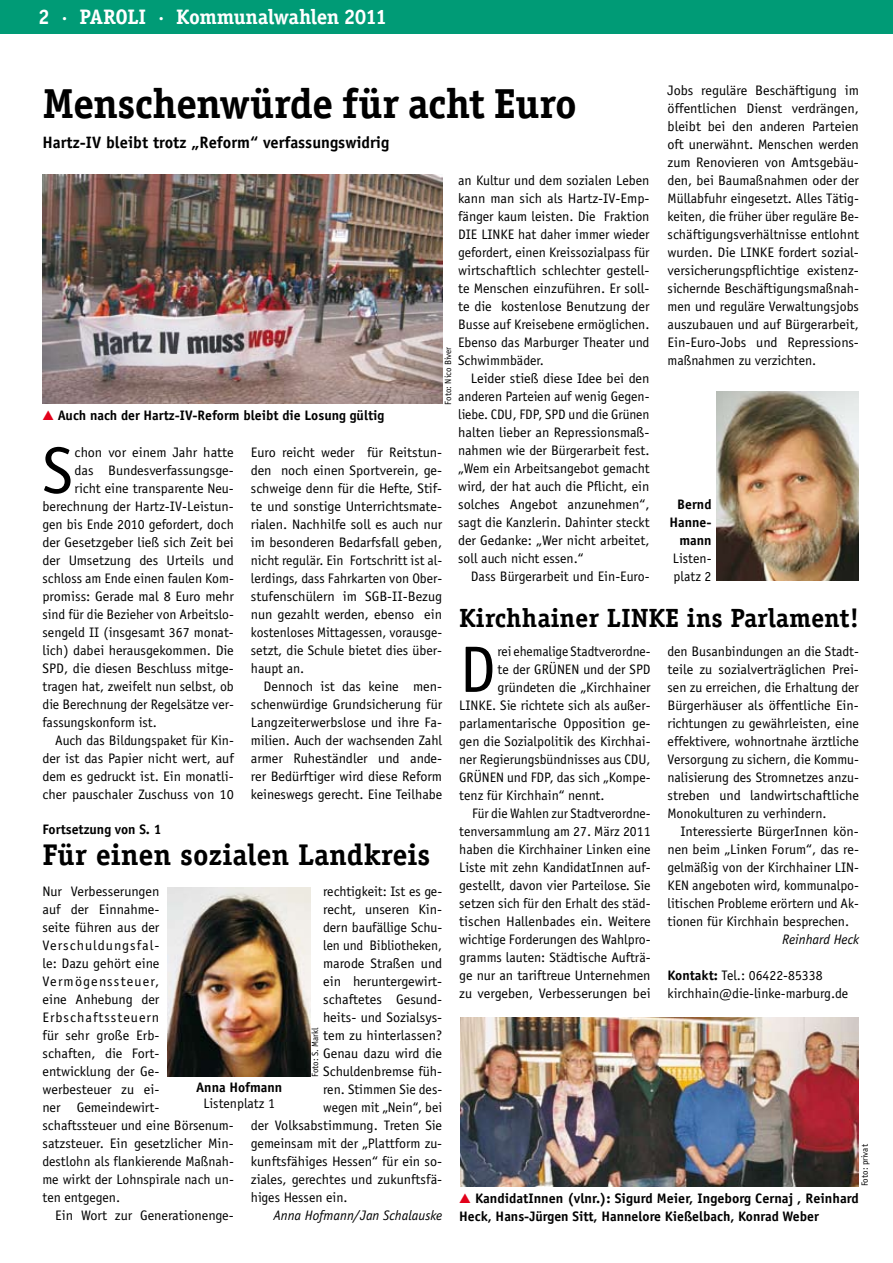
<style>
.page{position:relative;width:893px;height:1263px;background:#fff}
.page>*{position:absolute;margin:0;border:0;box-sizing:border-box;transform-origin:0 0}
.t1{font:65.85px "Officina Sans";color:#000}
.t2{font:700 42px "Officina Serif";letter-spacing:-.015em;color:#000}
.t3{font:700 30px "Officina Serif";color:#000}
.t4{font:700 26.4px "Officina Serif";color:#000}
.t5{font:700 21px "Officina Serif";letter-spacing:-.02em;color:#fff}
.t6{font:700 16.5px "Officina Sans";color:#000}
.t7{font:13.8px/18px "Officina Sans";color:#000;text-align:justify}
.t8{font:700 13.8px/18px "Officina Sans";color:#000;text-align:right}
.t9{font:italic 13.8px "Officina Sans";color:#000}
.t10{font:9px "Officina Sans";color:#000}
.s1{font-family:"European Pi Three";font-weight:400;color:#e2001a}
.s2{font-weight:700}
</style>
<div class="page">
<div style="left:0;top:0;width:893px;height:34px;background:#009b76"></div>
<img style="left:168px;top:887px;width:142px;height:190px">
<img style="left:716px;top:391px;width:143px;height:189px">
<img style="left:43px;top:174px;width:399px;height:230px">
<img style="left:460px;top:1017px;width:398px;height:170px">
<h3 class="t5" style="left:38px;top:4px;width:350px">2 · PAROLI · Kommunalwahlen 2011</h3>
<p class="t7" style="left:668px;top:82px;width:193px">Jobs reguläre Beschäftigung im öffentlichen Dienst verdrängen, bleibt bei den anderen Parteien oft unerwähnt. Menschen werden zum Renovieren von Amtsgebäu&shy;den, bei Baumaßnahmen oder der Müllabfuhr eingesetzt. Alles Tätig&shy;keiten, die früher über reguläre Be&shy;schäftigungsverhältnisse entlohnt wurden. Die LINKE fordert sozial&shy;versicherungspflichtige existenz&shy;sichernde Beschäftigungsmaßnah&shy;men und reguläre Verwaltungsjobs auszubauen und auf Bürgerarbeit, Ein-Euro-Jobs und Repressions&shy;maßnahmen zu verzichten.</p>
<h2 class="t2" style="left:43px;top:78px;width:536px">Menschenwürde für acht Euro</h2>
<p class="t6" style="left:43px;top:132px;width:348px">Hartz-IV bleibt trotz „Reform“ verfassungswidrig</p>
<p class="t7" style="left:458px;top:171px;width:193px">an Kultur und dem sozialen Leben kann man sich als Hartz-IV-Emp&shy;fänger kaum leisten. Die Fraktion DIE LINKE hat daher immer wieder gefordert, einen Kreissozialpass für wirtschaftlich schlechter gestell&shy;te Menschen einzuführen. Er soll&shy;te die kostenlose Benutzung der Busse auf Kreisebene ermöglichen.<br>Ebenso das Marburger Theater und Schwimmbäder.</p>
<p class="t7" style="left:458px;top:369px;width:193px;text-indent:13px">Leider stieß diese Idee bei den anderen Parteien auf wenig Gegen&shy;liebe. CDU, FDP, SPD und die Grünen halten lieber an Repressionsmaß&shy;nahmen wie der Bürgerarbeit fest. „Wem ein Arbeitsangebot gemacht wird, der hat auch die Pflicht, ein solches Angebot anzunehmen“, sagt die Kanzlerin. Dahinter steckt der Gedanke: „Wer nicht arbeitet, soll auch nicht essen.“</p>
<p class="t7" style="left:471px;top:567px;width:180px">Dass Bürgerarbeit und Ein-Euro-</p>
<p class="t10" style="left:443px;top:405px;width:59px;rotate:-90deg">Foto: Nico Biver</p>
<p class="t8" style="left:43px;top:407px;width:343px"><span class="s1">G</span> Auch nach der Hartz-IV-Reform bleibt die Losung gültig</p>
<h1 class="t1" style="left:43px;top:432px;width:32px">S</h1>
<p class="t7" style="left:75px;top:443px;width:161px">chon vor einem Jahr hatte</p>
<p class="t7" style="left:251px;top:443px;width:193px">Euro reicht weder für Reitstun&shy;den noch einen Sportverein, ge&shy;schweige denn für die Hefte, Stif&shy;te und sonstige Unterrichtsmate&shy;rialen. Nachhilfe soll es auch nur im besonderen Bedarfsfall geben, nicht regulär. Ein Fortschritt ist al&shy;lerdings, dass Fahrkarten von Ober&shy;stufenschülern im SGB-II-Bezug nun gezahlt werden, ebenso ein kostenloses Mittagessen, vorausge&shy;setzt, die Schule bietet dies über&shy;haupt an.</p>
<p class="t7" style="left:251px;top:677px;width:193px;text-indent:13px">Dennoch ist das keine men&shy;schenwürdige Grundsicherung für Langzeiterwerbslose und ihre Fa&shy;milien. Auch der wachsenden Zahl armer Ruheständler und ande&shy;rer Bedürftiger wird diese Reform keineswegs gerecht. Eine Teilhabe</p>
<p class="t7" style="left:75px;top:461px;width:161px">das Bundesverfassungsge-</p>
<p class="t7" style="left:75px;top:479px;width:161px">richt eine transparente Neu-</p>
<p class="t7" style="left:43px;top:497px;width:193px">berechnung der Hartz-IV-Leistun-</p>
<p class="t7" style="left:43px;top:515px;width:193px">gen bis Ende 2010 gefordert, doch</p>
<p class="t7" style="left:43px;top:533px;width:193px">der Gesetzgeber ließ sich Zeit bei</p>
<p class="t7" style="left:43px;top:551px;width:193px">der Umsetzung des Urteils und</p>
<p class="t7" style="left:43px;top:569px;width:193px">schloss am Ende einen faulen Kom-</p>
<p class="t7" style="left:43px;top:587px;width:193px">promiss: Gerade mal 8 Euro mehr</p>
<p class="t7" style="left:43px;top:605px;width:193px">sind für die Bezieher von Arbeitslo-</p>
<p class="t7" style="left:43px;top:623px;width:193px">sengeld II (insgesamt 367 monat-</p>
<p class="t7" style="left:43px;top:641px;width:193px">lich) dabei herausgekommen. Die</p>
<p class="t7" style="left:43px;top:659px;width:193px">SPD, die diesen Beschluss mitge-</p>
<p class="t7" style="left:43px;top:677px;width:193px">tragen hat, zweifelt nun selbst, ob</p>
<p class="t7" style="left:43px;top:695px;width:193px">die Berechnung der Regelsätze ver-</p>
<p class="t7" style="left:43px;top:713px;width:116px">fassungskonform ist.</p>
<p class="t7" style="left:55px;top:731px;width:180px">Auch das Bildungspaket für Kin-</p>
<p class="t7" style="left:43px;top:749px;width:193px">der ist das Papier nicht wert, auf</p>
<p class="t7" style="left:43px;top:767px;width:193px">dem es gedruckt ist. Ein monatli-</p>
<p class="t7" style="left:43px;top:785px;width:193px">cher pauschaler Zuschuss von 10</p>
<p class="t8" style="left:669px;top:495px;width:44px">Bernd<br>Hanne&shy;mann</p>
<p class="t7" style="left:673px;top:549px;width:40px">Listen&shy;platz 2</p>
<h3 class="t4" style="left:459px;top:601px;width:401px">Kirchhainer LINKE ins Parlament!</h3>
<h1 class="t1" style="left:459px;top:631px;width:38px">D</h1>
<p class="t7" style="left:497px;top:642px;width:155px">rei ehemalige Stadtverordne-</p>
<p class="t7" style="left:668px;top:642px;width:193px">den Busanbindungen an die Stadt&shy;teile zu sozialverträglichen Prei&shy;sen zu erreichen, die Erhaltung der Bürgerhäuser als öffentliche Ein&shy;richtungen zu gewährleisten, eine effektivere, wohnortnahe ärztliche Versorgung zu sichern, die Kommu&shy;nalisierung des Stromnetzes anzu&shy;streben und landwirtschaftliche Monokulturen zu verhindern.</p>
<p class="t7" style="left:668px;top:822px;width:193px;text-indent:13px">Interessierte BürgerInnen kön&shy;nen beim „Linken Forum“, das re&shy;gelmäßig von der Kirchhainer LIN-KEN angeboten wird, kommunalpo&shy;litischen Probleme erörtern und Ak&shy;tionen für Kirchhain besprechen.</p>
<p class="t9" style="left:782px;top:931px;width:78px">Reinhard Heck</p>
<p class="t7" style="left:668px;top:966px;width:182px"><span class="s2">Kontakt:</span> Tel.: 06422-85338 kirchhain@die-linke-marburg.de</p>
<p class="t7" style="left:497px;top:660px;width:155px">te der GRÜNEN und der SPD</p>
<p class="t7" style="left:497px;top:678px;width:155px">gründeten die „Kirchhainer</p>
<p class="t7" style="left:459px;top:696px;width:193px">LINKE. Sie richtete sich als außer-</p>
<p class="t7" style="left:459px;top:714px;width:193px">parlamentarische Opposition ge-</p>
<p class="t7" style="left:459px;top:732px;width:193px">gen die Sozialpolitik des Kirchhai-</p>
<p class="t7" style="left:459px;top:750px;width:193px">ner Regierungsbündnisses aus CDU,</p>
<p class="t7" style="left:459px;top:768px;width:193px">GRÜNEN und FDP, das sich „Kompe-</p>
<p class="t7" style="left:459px;top:786px;width:147px">tenz für Kirchhain“ nennt.</p>
<p class="t7" style="left:472px;top:804px;width:180px">Für die Wahlen zur Stadtverordne-</p>
<p class="t7" style="left:459px;top:822px;width:193px">tenversammlung am 27. März 2011</p>
<p class="t7" style="left:459px;top:840px;width:193px">haben die Kirchhainer Linken eine</p>
<p class="t7" style="left:459px;top:858px;width:193px">Liste mit zehn KandidatInnen auf-</p>
<p class="t7" style="left:459px;top:876px;width:193px">gestellt, davon vier Parteilose. Sie</p>
<p class="t7" style="left:459px;top:894px;width:193px">setzen sich für den Erhalt des städ-</p>
<p class="t7" style="left:459px;top:912px;width:193px">tischen Hallenbades ein. Weitere</p>
<p class="t7" style="left:459px;top:930px;width:193px">wichtige Forderungen des Wahlpro-</p>
<p class="t7" style="left:459px;top:948px;width:193px">gramms lauten: Städtische Aufträ-</p>
<p class="t7" style="left:459px;top:966px;width:193px">ge nur an tariftreue Unternehmen</p>
<p class="t7" style="left:459px;top:984px;width:193px">zu vergeben, Verbesserungen bei</p>
<p class="t8" style="left:43px;top:820px;width:120px">Fortsetzung von S. 1</p>
<h3 class="t3" style="left:43px;top:836px;width:389px">Für einen sozialen Landkreis</h3>
<p class="t7" style="left:43px;top:882px;width:193px;text-align:left">Nur Verbesserungen<br>auf der Einnahme-<br>seite führen aus der<br>Verschuldungsfal-<br>le: Dazu gehört eine<br>Vermögenssteuer,<br>eine Anhebung der<br>Erbschaftssteuern<br>für sehr große Erb-<br>schaften, die Fort-<br>entwicklung der Ge-<br>werbesteuer zu ei-<br>ner Gemeindewirt&shy;schaftssteuer und eine Börsenum&shy;satzsteuer. Ein gesetzlicher Min&shy;destlohn als flankierende Maßnah&shy;me wirkt der Lohnspirale nach un&shy;ten entgegen.</p>
<p class="t7" style="left:55px;top:1206px;width:180px">Ein Wort zur Generationenge-</p>
<p class="t7" style="left:323px;top:882px;width:121px">rechtigkeit: Ist es ge-</p>
<p class="t7" style="left:323px;top:900px;width:121px">recht, unseren Kin-</p>
<p class="t7" style="left:323px;top:918px;width:121px">dern baufällige Schu-</p>
<p class="t7" style="left:323px;top:936px;width:121px">len und Bibliotheken,</p>
<p class="t7" style="left:323px;top:954px;width:121px">maro-de Straßen und</p>
<p class="t7" style="left:323px;top:972px;width:121px">ein heruntergewirt-</p>
<p class="t7" style="left:323px;top:990px;width:121px">schaftetes Gesund-</p>
<p class="t7" style="left:323px;top:1008px;width:121px">heits- und Sozialsys-</p>
<p class="t7" style="left:323px;top:1026px;width:121px">tem zu hin-terlassen?</p>
<p class="t7" style="left:323px;top:1044px;width:121px">Genau dazu wird die</p>
<p class="t7" style="left:323px;top:1062px;width:121px">Schuldenbremse füh-</p>
<p class="t7" style="left:323px;top:1080px;width:121px">ren. Stimmen Sie des-</p>
<p class="t7" style="left:323px;top:1098px;width:121px">wegen mit „Nein“, bei</p>
<p class="t7" style="left:251px;top:1116px;width:193px">der Volksabstimmung. Treten Sie</p>
<p class="t7" style="left:251px;top:1134px;width:193px">gemeinsam mit der „Plattform zu-</p>
<p class="t7" style="left:251px;top:1152px;width:193px">kunftsfähiges Hessen“ für ein so-</p>
<p class="t7" style="left:251px;top:1170px;width:193px">ziales, gerechtes und zukunftsfä-</p>
<p class="t7" style="left:251px;top:1188px;width:98px">higes Hessen ein.</p>
<p class="t9" style="left:273px;top:1207px;width:170px">Anna Hofmann/Jan Schalauske</p>
<p class="t10" style="left:310px;top:1077px;width:51px;rotate:-90deg">Foto: S. Markl</p>
<p class="t8" style="left:196px;top:1078px;width:88px">Anna Hofmann</p>
<p class="t7" style="left:203px;top:1094px;width:73px">Listenplatz 1</p>
<p class="t10" style="left:859px;top:1186px;width:44px;rotate:-90deg">Foto: privat</p>
<p class="t8" style="left:459px;top:1189px;width:401px;text-align:left"><span class="s1">G</span> KandidatInnen (vlnr.): Sigurd Meier, Ingeborg Cernaj , Reinhard<br>Heck, Hans-Jürgen Sitt, Hannelore Kießelbach, Konrad Weber</p>
</div>
